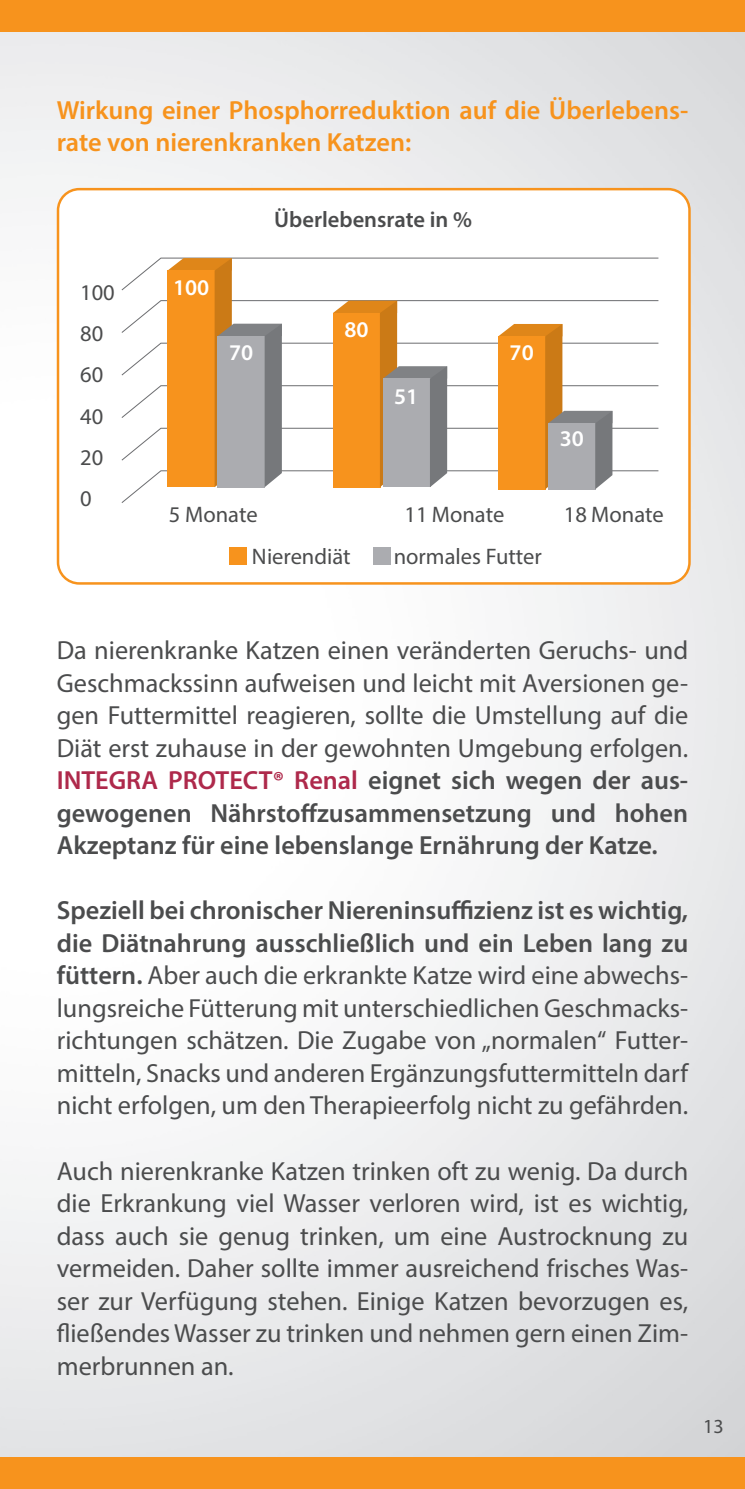
<style>
.page{position:relative;width:745px;height:1489px;background:#fff}
.page>*{position:absolute;margin:0;border:0;box-sizing:border-box;transform-origin:0 0}
.t1{font:26.25px/32.5px "Myriad Pro";color:#4b4c4d;text-align:justify}
.t2{font:600 26.25px/32.5px "Myriad Pro";color:#f7931d}
.t3{font:22.5px/41.2px "Myriad Pro";color:#4b4c4d}
.t4{font:600 22.5px "Myriad Pro";color:#4b4c4d}
.t5{font:600 22.5px "Myriad Pro";color:#fff}
.t6{font:20px "Myriad Pro";color:#4b4c4d}
.s1{font-weight:600;color:#ae294b}
.s2{font-weight:700;font-size:25px;color:#ae294b}
.s3{font-weight:600}
</style>
<div class="page">
<img style="left:0;top:32px;width:744px;height:1424px">
<div style="left:0;top:1456px;width:744px;height:32px;background:#f7931d"></div>
<div style="left:0;top:0;width:744px;height:32px;background:#f7931d"></div>
<div style="left:58px;top:189px;width:631px;height:394px;background:#fff;border-radius:21px"></div>
<div style="left:57px;top:188px;width:633px;height:396px;border:2px solid #f7931d;border-radius:21px"></div>
<svg style="left:121px;top:257px;width:537px;height:246px"></svg>
<div style="left:229px;top:547px;width:17px;height:18px;background:#f7931d"></div>
<div style="left:372px;top:547px;width:18px;height:18px;background:#abacb0"></div>
<p class="t2" style="left:57px;top:93px;width:632px">Wirkung einer Phosphorreduktion auf die Überlebens&shy;rate von nierenkranken Katzen:</p>
<p class="t3" style="left:80px;top:271px;width:36px">100<br>80<br>60<br>40<br>20<br>0</p>
<p class="t5" style="left:173px;top:273px;width:38px">100</p>
<p class="t4" style="left:274px;top:205px;width:199px">Überlebensrate in %</p>
<p class="t5" style="left:344px;top:315px;width:26px">80</p>
<p class="t5" style="left:229px;top:338px;width:26px">70</p>
<p class="t5" style="left:509px;top:338px;width:26px">70</p>
<p class="t5" style="left:394px;top:381px;width:26px">51</p>
<p class="t5" style="left:559px;top:424px;width:26px">30</p>
<p class="t3" style="left:169px;top:493px;width:90px">5 Monate</p>
<p class="t3" style="left:404px;top:493px;width:101px">11 Monate</p>
<p class="t3" style="left:563px;top:493px;width:101px">18 Monate</p>
<p class="t3" style="left:252px;top:536px;width:100px">Nierendiät</p>
<p class="t3" style="left:393px;top:536px;width:150px">normales Futter</p>
<p class="t1" style="left:57px;top:633px;width:632px">Da nierenkranke Katzen einen veränderten Geruchs- und Geschmackssinn aufweisen und leicht mit Aversionen ge&shy;gen Futtermittel reagieren, sollte die Umstellung auf die Diät erst zuhause in der gewohnten Umgebung erfolgen.<br><span class="s1">INTEGRA PROTECT</span><span class="s2">®</span> <span class="s1">Renal</span> <span class="s3">eignet sich wegen der aus&shy;gewogenen Nährstoffzusammensetzung und hohen Akzeptanz für eine lebenslange Ernährung der Katze.</span></p>
<p class="t1" style="left:57px;top:893px;width:632px"><span class="s3">Speziell bei chronischer Niereninsuffizienz ist es wichtig, die Diätnahrung ausschließlich und ein Leben lang zu füttern.</span> Aber auch die erkrankte Katze wird eine abwechs&shy;lungsreiche Fütterung mit unterschiedlichen Geschmacks&shy;richtungen schätzen. Die Zugabe von „normalen“ Futter&shy;mitteln, Snacks und anderen Ergänzungsfuttermitteln darf nicht erfolgen, um den Therapieerfolg nicht zu gefährden.</p>
<p class="t1" style="left:57px;top:1153px;width:632px">Auch nierenkranke Katzen trinken oft zu wenig. Da durch die Erkrankung viel Wasser verloren wird, ist es wichtig, dass auch sie genug trinken, um eine Austrocknung zu vermeiden. Daher sollte immer ausreichend frisches Was&shy;ser zur Verfügung stehen. Einige Katzen bevorzugen es, fließendes Wasser zu trinken und nehmen gern einen Zim&shy;merbrunnen an.</p>
<p class="t6" style="left:702px;top:1413px;width:22px">13</p>
</div>
